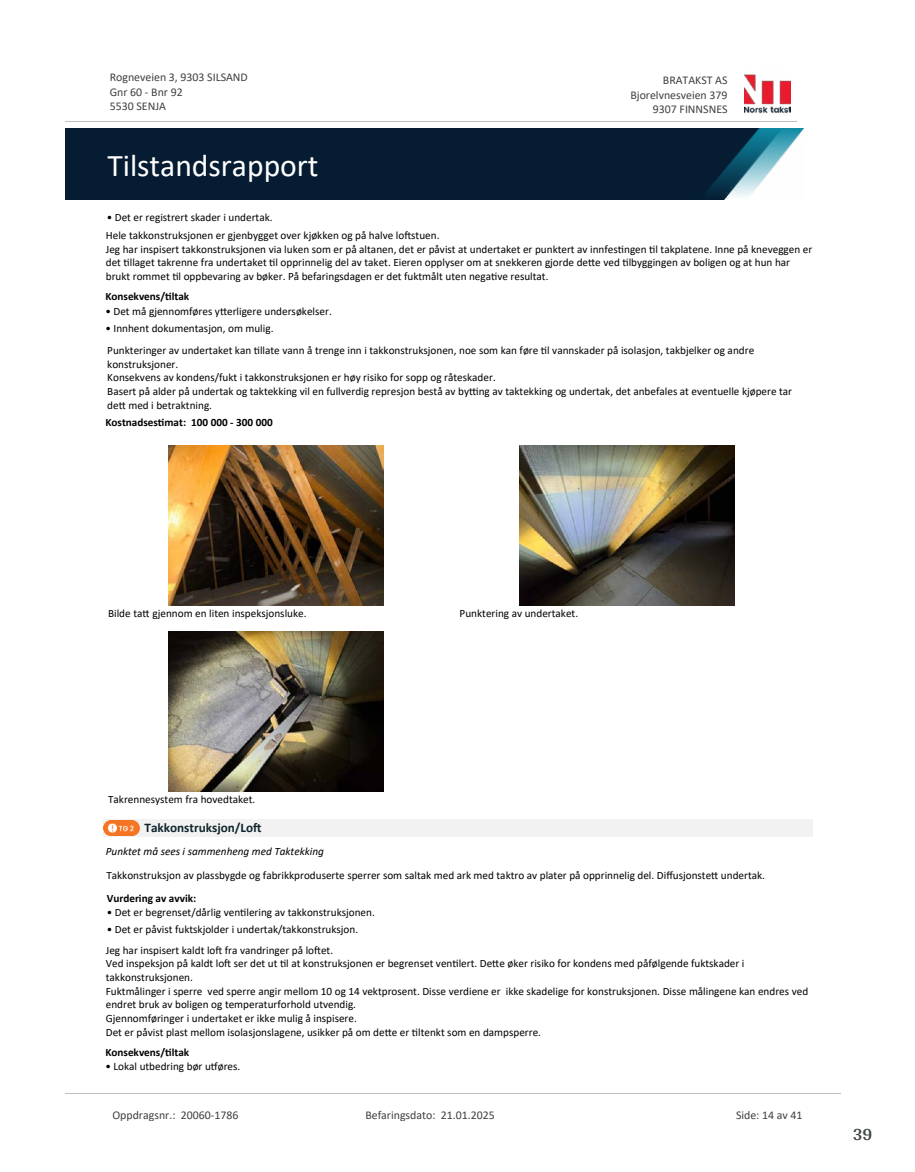
<style>
.page{position:relative;width:915px;height:1172px;background:#fff}
.page>*{position:absolute;margin:0;border:0;box-sizing:border-box;transform-origin:0 0}
.t1{font:31.65px "Calibri";color:#fff}
.t2{font:700 18px "Arya";color:#414749}
.t3{font:700 13.2px "Calibri";color:#0f252c}
.t4{font:11.85px/14.5px "Calibri";color:#404040}
.t5{font:11.25px/13.6px "Calibri";color:#000}
.t6{font:700 11.25px "Calibri";color:#000}
.t7{font:italic 11.25px "Calibri";color:#000}
</style>
<div class="page">
<img style="left:169px;top:446px;width:214px;height:160px">
<img style="left:519px;top:446px;width:215px;height:160px">
<img style="left:169px;top:631px;width:214px;height:160px">
<div style="left:104px;top:819px;width:708px;height:17px;background:#f2f2f2"></div>
<svg style="left:107px;top:835px;width:29px;height:1px"></svg>
<img style="left:104px;top:820px;width:35px;height:15px">
<img style="left:744px;top:74px;width:46px;height:40px">
<hr style="left:65px;top:121px;width:731px;height:1px;background:#c0c0c0">
<img style="left:65px;top:129px;width:738px;height:71px">
<hr style="left:65px;top:1093px;width:775px;height:1px;background:#c0c0c0">
<p class="t4" style="left:110px;top:70px;width:140px">Rogneveien 3, 9303 SILSAND<br>Gnr 60 - Bnr 92<br>5530 SENJA</p>
<p class="t4" style="left:662px;top:73px;width:66px">BRATAKST AS</p>
<p class="t4" style="left:630px;top:87px;width:99px">Bjorelvnesveien 379</p>
<p class="t4" style="left:652px;top:102px;width:76px">9307 FINNSNES</p>
<h1 class="t1" style="left:107px;top:143px;width:213px">Tilstandsrapport</h1>
<p class="t5" style="left:106px;top:208px;width:335px;line-height:17.5px">• Det er registrert skader i undertak.<br>Hele takkonstruksjonen er gjenbygget over kjøkken og på halve lo昀琀stuen.</p>
<p class="t5" style="left:106px;top:242px;width:707px">Jeg har inspisert takkonstruksjonen via luken som er på altanen, det er påvist at undertaket er punktert av innfes琀椀ngen 琀椀l takplatene. Inne på kneveggen er det 琀椀llaget takrenne fra undertaket 琀椀l opprinnelig del av taket. Eieren opplyser om at snekkeren gjorde de琀琀e ved 琀椀lbyggingen av boligen og at hun har brukt rommet 琀椀l oppbevaring av bøker. På befaringsdagen er det fuktmålt uten nega琀椀ve resultat.</p>
<p class="t6" style="left:105px;top:288px;width:85px">Konsekvens/琀椀ltak</p>
<p class="t5" style="left:105px;top:304px;width:228px">• Det må gjennomføres y琀琀erligere undersøkelser.</p>
<p class="t5" style="left:105px;top:317px;width:650px;line-height:21.8px">• Innhent dokumentasjon, om mulig.<br>Punkteringer av undertaket kan 琀椀llate vann å trenge inn i takkonstruksjonen, noe som kan føre 琀椀l vannskader på isolasjon, takbjelker og andre</p>
<p class="t5" style="left:107px;top:357px;width:686px">konstruksjoner.<br>Konsekvens av kondens/fukt i takkonstruksjonen er høy risiko for sopp og råteskader.<br>Basert på alder på undertak og taktekking vil en fullverdig represjon bestå av by琀紀ng av taktekking og undertak, det anbefales at eventuelle kjøpere tar de琀琀 med i betraktning.</p>
<p class="t6" style="left:105px;top:415px;width:169px">Kostnadses琀椀mat: 100 000 - 300 000</p>
<p class="t5" style="left:108px;top:606px;width:200px">Bilde ta琀琀 gjennom en liten inspeksjonsluke.</p>
<p class="t5" style="left:459px;top:606px;width:120px">Punktering av undertaket.</p>
<p class="t5" style="left:108px;top:792px;width:149px">Takrennesystem fra hovedtaket.</p>
<p class="t3" style="left:144px;top:818px;width:118px">Takkonstruksjon/Lo昀琀</p>
<p class="t5" style="left:106px;top:868px;width:660px">Takkonstruksjon av plassbygde og fabrikkproduserte sperrer som saltak med ark med taktro av plater på opprinnelig del. Di昀昀usjonste琀琀 undertak.</p>
<p class="t7" style="left:106px;top:843px;width:219px">Punktet må sees i sammenheng med Taktekking</p>
<p class="t6" style="left:107px;top:890px;width:91px">Vurdering av avvik:</p>
<p class="t5" style="left:107px;top:905px;width:269px">• Det er begrenset/dårlig ven琀椀lering av takkonstruksjonen.</p>
<p class="t5" style="left:106px;top:918px;width:254px;line-height:20.7px">• Det er påvist fuktskjolder i undertak/takkonstruksjon.<br>Jeg har inspisert kaldt lo昀琀 fra vandringer på lo昀琀et.</p>
<p class="t5" style="left:106px;top:956px;width:703px">Ved inspeksjon på kaldt lo昀琀 ser det ut 琀椀l at konstruksjonen er begrenset ven琀椀lert. De琀琀e øker risiko for kondens med påfølgende fuktskader i takkonstruksjonen.<br>Fuktmålinger i sperre ved sperre angir mellom 10 og 14 vektprosent. Disse verdiene er ikke skadelige for konstruksjonen. Disse målingene kan endres ved endret bruk av boligen og temperaturforhold utvendig.<br>Gjennomføringer i undertaket er ikke mulig å inspisere.<br>Det er påvist plast mellom isolasjonslagene, usikker på om de琀琀e er 琀椀ltenkt som en dampsperre.</p>
<p class="t6" style="left:105px;top:1044px;width:85px">Konsekvens/琀椀ltak</p>
<p class="t5" style="left:105px;top:1059px;width:136px">• Lokal utbedring bør u琀昀øres.</p>
<p class="t4" style="left:112px;top:1107px;width:127px">Oppdragsnr.: 20060-1786</p>
<p class="t4" style="left:365px;top:1107px;width:131px">Befaringsdato: 21.01.2025</p>
<p class="t4" style="left:735px;top:1107px;width:68px">Side: 14 av 41</p>
<h2 class="t2" style="left:852px;top:1123px;width:21px">39</h2>
</div>
